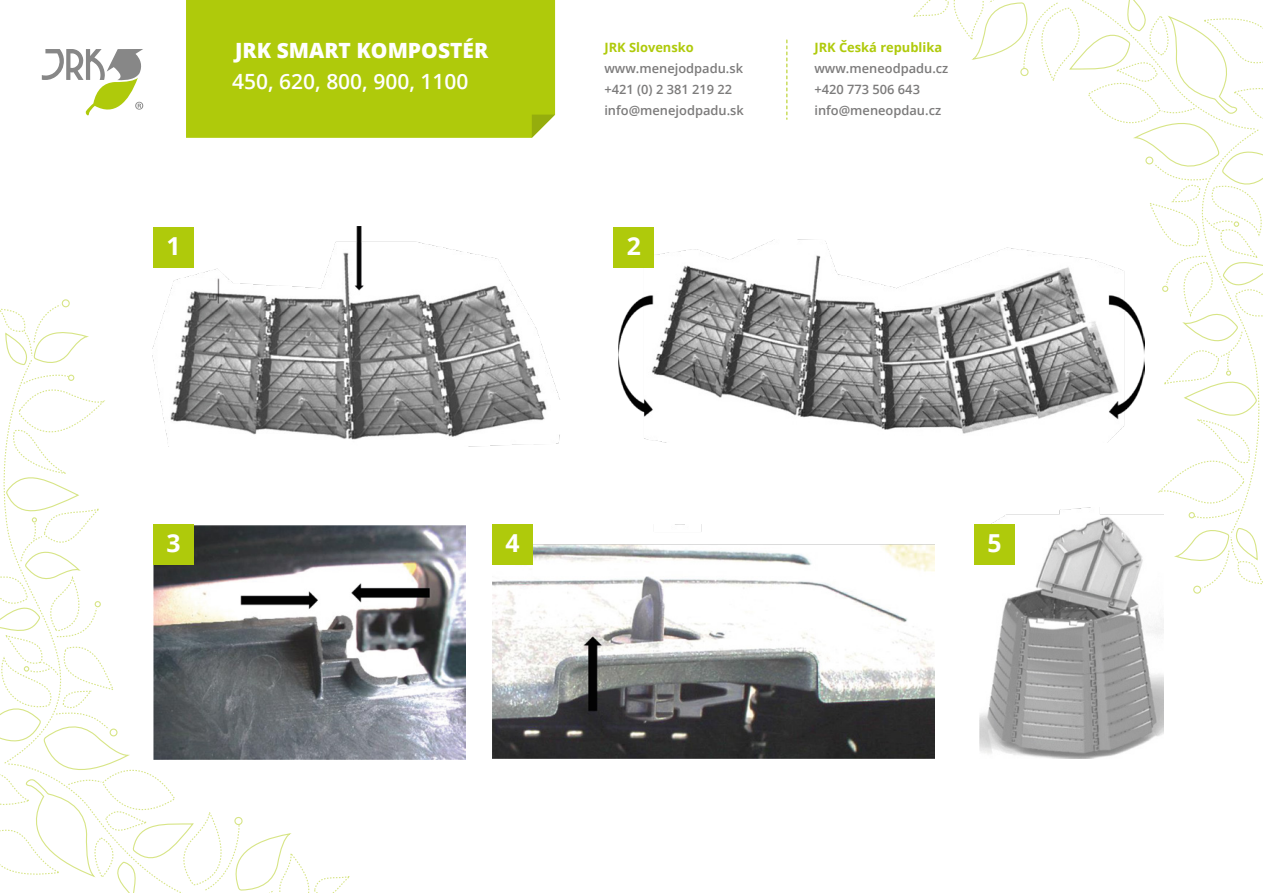
<style>
.page{position:relative;width:1263px;height:893px;background:#fff}
.page>*{position:absolute;margin:0;border:0;box-sizing:border-box;transform-origin:0 0}
.t1{font:700 24.75px "Open Sans";color:#fff}
.t2{font:600 21px "Open Sans";color:#fff}
.t3{font:800 21px "Open Sans";color:#fff}
.t4{font:600 12.9px/21px "Open Sans";color:#7c7b7b}
.t5{font:700 12.9px "Open Sans";color:#afca0b}
</style>
<div class="page">
<div style="left:62px;top:299px;width:8px;height:9px;border:1px solid #afca0b;border-radius:50%"></div>
<svg style="left:0;top:303px;width:354px;height:590px"></svg>
<div style="left:1193px;top:585px;width:8px;height:9px;border:1px solid #afca0b;border-radius:50%"></div>
<svg style="left:913px;top:0;width:350px;height:589px"></svg>
<svg style="left:42px;top:49px;width:101px;height:67px"></svg>
<img style="left:152px;top:226px;width:408px;height:220px">
<img style="left:618px;top:240px;width:526px;height:202px">
<img style="left:154px;top:525px;width:311px;height:234px">
<img style="left:493px;top:525px;width:441px;height:233px">
<img style="left:979px;top:507px;width:185px;height:251px">
<div style="left:154px;top:228px;width:40px;height:40px;background:#afca0b"></div>
<div style="left:154px;top:525px;width:40px;height:40px;background:#afca0b"></div>
<div style="left:493px;top:525px;width:40px;height:40px;background:#afca0b"></div>
<div style="left:974px;top:525px;width:41px;height:40px;background:#afca0b"></div>
<div style="left:614px;top:228px;width:40px;height:40px;background:#afca0b"></div>
<svg style="left:786px;top:40px;width:1px;height:79px"></svg>
<div style="left:186px;top:0;width:369px;height:138px;background:#afca0b"></div>
<svg style="left:532px;top:115px;width:23px;height:23px"></svg>
<h2 class="t3" style="left:235px;top:35px;width:255px">JRK SMART KOMPOSTÉR</h2>
<h2 class="t2" style="left:232px;top:66px;width:238px">450, 620, 800, 900, 1100</h2>
<h1 class="t1" style="left:167px;top:228px;width:16px">1</h1>
<p class="t5" style="left:604px;top:38px;width:91px">JRK Slovensko</p>
<p class="t4" style="left:604px;top:57px;width:141px">www.menejodpadu.sk +421 (0) 2 381 219 22 info@menejodpadu.sk</p>
<h1 class="t1" style="left:627px;top:228px;width:16px">2</h1>
<p class="t5" style="left:814px;top:38px;width:129px">JRK Česká republika</p>
<p class="t4" style="left:814px;top:57px;width:136px">www.meneodpadu.cz +420 773 506 643 info@meneopdau.cz</p>
<h1 class="t1" style="left:167px;top:525px;width:16px">3</h1>
<h1 class="t1" style="left:506px;top:525px;width:16px">4</h1>
<h1 class="t1" style="left:987px;top:525px;width:16px">5</h1>
</div>
